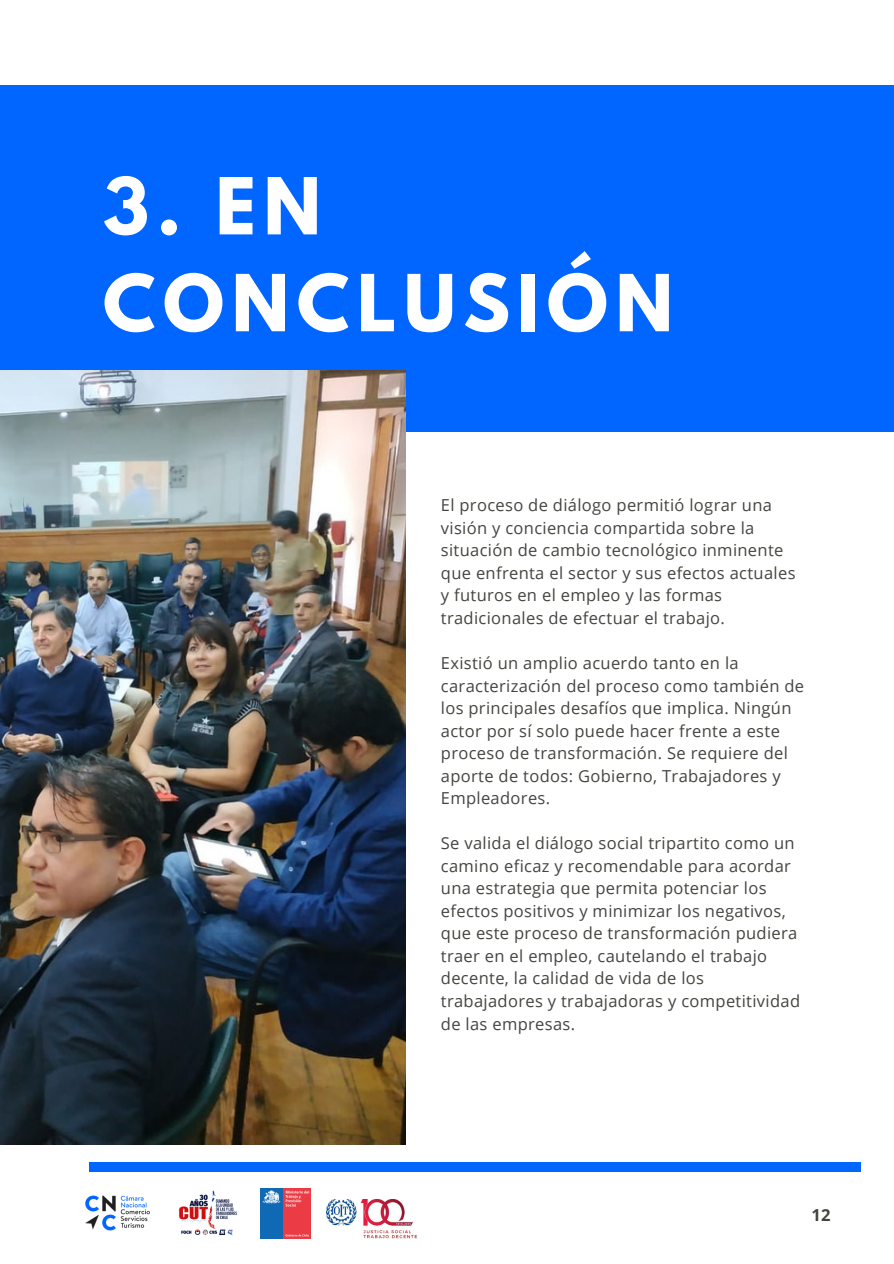
<style>
.page{position:relative;width:894px;height:1264px;background:#fff}
.page>*{position:absolute;margin:0;border:0;box-sizing:border-box;transform-origin:0 0}
.t1{font:700 69.6px/96.9px "League Spartan";letter-spacing:.11em;color:#fff}
.t2{font:16.5px/22.5px "Open Sans";letter-spacing:.02em;color:#444440}
.t3{font:700 16.5px "Open Sans";color:#444440}
</style>
<div class="page">
<div style="left:0;top:85px;width:893px;height:347px;background:#06f"></div>
<div style="left:89px;top:1162px;width:772px;height:9px;background:#06f"></div>
<img style="left:179px;top:1190px;width:58px;height:46px">
<img style="left:260px;top:1188px;width:50px;height:50px">
<img style="left:327px;top:1199px;width:90px;height:39px">
<img style="left:85px;top:1195px;width:65px;height:36px">
<img style="left:0;top:371px;width:405px;height:773px">
<h1 class="t1" style="left:103px;top:167px;width:571px">3. EN<br>CONCLUSIÓN</h1>
<p class="t2" style="left:441px;top:493px;width:356px">El proceso de diálogo permitió lograr una visión y conciencia compartida sobre la situación de cambio tecnológico inminente que enfrenta el sector y sus efectos actuales y futuros en el empleo y las formas tradicionales de efectuar el trabajo.</p>
<p class="t2" style="left:441px;top:651px;width:364px">Existió un amplio acuerdo tanto en la caracterización del proceso como también de los principales desafíos que implica. Ningún actor por sí solo puede hacer frente a este proceso de transformación. Se requiere del aporte de todos: Gobierno, Trabajadores y Empleadores.</p>
<p class="t2" style="left:441px;top:831px;width:360px">Se valida el diálogo social tripartito como un camino eficaz y recomendable para acordar una estrategia que permita potenciar los efectos positivos y minimizar los negativos, que este proceso de transformación pudiera traer en el empleo, cautelando el trabajo decente, la calidad de vida de los trabajadores y trabajadoras y competitividad de las empresas.</p>
<p class="t3" style="left:811px;top:1203px;width:21px">12</p>
</div>
